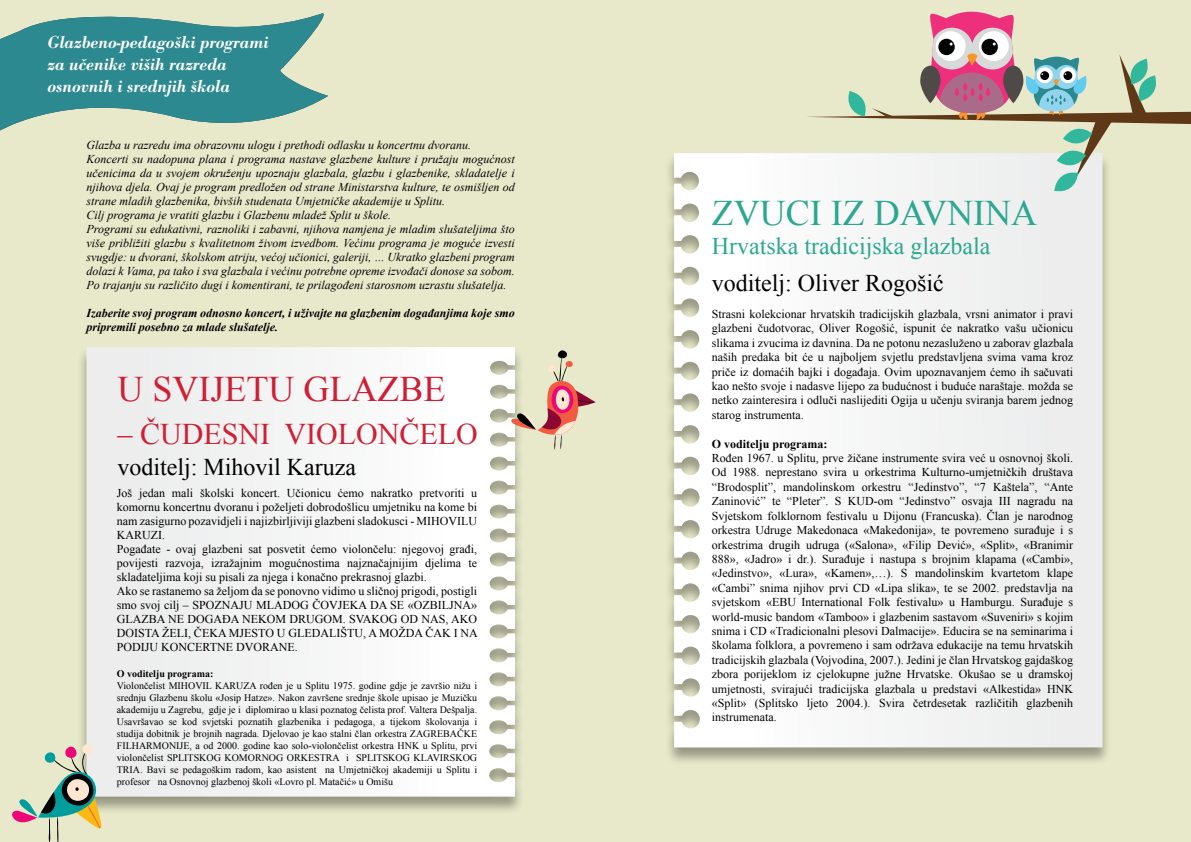
<style>
.page{position:relative;width:1191px;height:842px;background:#e8e8ca}
.page>*{position:absolute;margin:0;border:0;box-sizing:border-box;transform-origin:0 0}
.t1{font:36px "Times New Roman";color:#cf1f35}
.t2{font:36px "Times New Roman";color:#2ba88e}
.t3{font:30px "Times New Roman";color:#cf1f35}
.t4{font:24px "Times New Roman";color:#000}
.t5{font:24px "Times New Roman";color:#2ba88e}
.t6{font:18px/21.6px "Bodoni Antiqua TOT Dem Bol Ita";color:#fff}
.t7{font:12px/14.4px "Times New Roman";color:#000;text-align:justify}
.t8{font:italic 12px/14px "Times New Roman";color:#000}
.t9{font:italic 700 12px/14px "Times New Roman";color:#000}
.t10{font:700 12px "Times New Roman";color:#000}
.t11{font:10px/12px "Times New Roman";color:#000;text-align:justify}
.t12{font:700 10px "Times New Roman";color:#000}
</style>
<div class="page">
<div style="left:77px;top:346px;width:447px;height:468px;background:#000;opacity:.35"></div>
<svg style="left:86px;top:347px;width:429px;height:450px;background:#f3f3f3"></svg>
<svg style="left:12px;top:744px;width:90px;height:98px"></svg>
<svg style="left:511px;top:350px;width:84px;height:99px"></svg>
<div style="left:664px;top:152px;width:448px;height:613px;background:#000;opacity:.35"></div>
<svg style="left:674px;top:153px;width:25px;height:373px;background:#e3e3da"></svg>
<svg style="left:806px;top:12px;width:385px;height:180px"></svg>
<svg style="left:0;top:13px;width:328px;height:117px"></svg>
<h3 class="t6" style="left:47px;top:32px;width:223px">Glazbeno-pedagoški programi za učenike viših razreda osnovnih i srednjih škola</h3>
<p class="t8" style="left:86px;top:137px;width:430px">Glazba u razredu ima obrazovnu ulogu i prethodi odlasku u koncertnu dvoranu.<br>Koncerti su nadopuna plana i programa nastave glazbene kulture i pružaju mogućnost učenicima da u svojem okruženju upoznaju glazbala, glazbu i glazbenike, skladatelje i njihova djela. Ovaj je program predložen od strane Ministarstva kulture, te osmišljen od strane mladih glazbenika, bivših studenata Umjetničke akademije u Splitu.<br>Cilj programa je vratiti glazbu i Glazbenu mladež Split u škole.<br>Programi su edukativni, raznoliki i zabavni, njihova namjena je mladim slušateljima što više približiti glazbu s kvalitetnom živom izvedbom. Većinu programa je moguće izvesti svugdje: u dvorani, školskom atriju, većoj učionici, galeriji, … Ukratko glazbeni program dolazi k Vama, pa tako i sva glazbala i većinu potrebne opreme izvođači donose sa sobom.<br>Po trajanju su različito dugi i komentirani, te prilagođeni starosnom uzrastu slušatelja.</p>
<p class="t9" style="left:86px;top:305px;width:430px">Izaberite svoj program odnosno koncert, i uživajte na glazbenim događanjima koje smo pripremili posebno za mlade slušatelje.</p>
<h1 class="t1" style="left:118px;top:364px;width:329px">U SVIJETU GLAZBE</h1>
<h2 class="t3" style="left:118px;top:414px;width:362px">– ČUDESNI VIOLONČELO</h2>
<h3 class="t4" style="left:118px;top:450px;width:240px">voditelj: Mihovil Karuza</h3>
<p class="t7" style="left:117px;top:486px;width:362px;line-height:14px;text-align:left">Još jedan mali školski koncert. Učionicu ćemo nakratko pretvoriti u komornu koncertnu dvoranu i poželjeti dobrodošlicu umjetniku na kome bi nam zasigurno pozavidjeli i najizbirljiviji glazbeni sladokusci - MIHOVILU KARUZI.<br>Pogađate - ovaj glazbeni sat posvetit ćemo violončelu: njegovoj građi, povijesti razvoja, izražajnim mogućnostima najznačajnijim djelima te skladateljima koji su pisali za njega i konačno prekrasnoj glazbi.<br>Ako se rastanemo sa željom da se ponovno vidimo u sličnoj prigodi, postigli smo svoj cilj – SPOZNAJU MLADOG ČOVJEKA DA SE «OZBILJNA» GLAZBA NE DOGAĐA NEKOM DRUGOM. SVAKOG OD NAS, AKO DOISTA ŽELI, ČEKA MJESTO U GLEDALIŠTU, A MOŽDA ČAK I NA PODIJU KONCERTNE DVORANE.</p>
<p class="t12" style="left:117px;top:667px;width:98px">O voditelju programa:</p>
<p class="t11" style="left:117px;top:680px;width:362px">Violončelist MIHOVIL KARUZA rođen je u Splitu 1975. godine gdje je završio nižu i srednju Glazbenu školu «Josip Hatze». Nakon završene srednje škole upisao je Muzičku akademiju u Zagrebu, gdje je i diplomirao u klasi poznatog čelista prof. Valtera Dešpalja.<br>Usavršavao se kod svjetski poznatih glazbenika i pedagoga, a tijekom školovanja i studija dobitnik je brojnih nagrada. Djelovao je kao stalni član orkestra ZAGREBAČKE FILHARMONIJE, a od 2000. godine kao solo-violončelist orkestra HNK u Splitu, prvi violončelist SPLITSKOG KOMORNOG ORKESTRA i SPLITSKOG KLAVIRSKOG TRIA. Bavi se pedagoškim radom, kao asistent na Umjetničkoj akademiji u Splitu i profesor na Osnovnoj glazbenoj školi «Lovro pl. Matačić» u Omišu</p>
<h1 class="t2" style="left:711px;top:189px;width:327px">ZVUCI IZ DAVNINA</h1>
<h3 class="t5" style="left:711px;top:230px;width:280px">Hrvatska tradicijska glazbala</h3>
<h3 class="t4" style="left:711px;top:267px;width:234px">voditelj: Oliver Rogošić</h3>
<p class="t7" style="left:711px;top:307px;width:363px">Strasni kolekcionar hrvatskih tradicijskih glazbala, vrsni animator i pravi glazbeni čudotvorac, Oliver Rogošić, ispunit će nakratko vašu učionicu slikama i zvucima iz davnina. Da ne potonu nezasluženo u zaborav glazbala naših predaka bit će u najboljem svjetlu predstavljena svima vama kroz priče iz domaćih bajki i događaja. Ovim upoznavanjem ćemo ih sačuvati kao nešto svoje i nadasve lijepo za budućnost i buduće naraštaje. možda se netko zainteresira i odluči naslijediti Ogija u učenju sviranja barem jednog starog instrumenta.</p>
<p class="t10" style="left:711px;top:435px;width:117px">O voditelju programa:</p>
<p class="t7" style="left:711px;top:451px;width:363px">Rođen 1967. u Splitu, prve žičane instrumente svira već u osnovnoj školi.<br>Od 1988. neprestano svira u orkestrima Kulturno-umjetničkih društava “Brodosplit”, mandolinskom orkestru “Jedinstvo”, “7 Kaštela”, “Ante Zaninović” te “Pleter”. S KUD-om “Jedinstvo” osvaja III nagradu na Svjetskom folklornom festivalu u Dijonu (Francuska). Član je narodnog orkestra Udruge Makedonaca «Makedonija», te povremeno surađuje i s orkestrima drugih udruga («Salona», «Filip Dević», «Split», «Branimir 888», «Jadro» i dr.). Surađuje i nastupa s brojnim klapama («Cambi», «Jedinstvo», «Lura», «Kamen»,…). S mandolinskim kvartetom klape «Cambi” snima njihov prvi CD «Lipa slika», te se 2002. predstavlja na svjetskom «EBU International Folk festivalu» u Hamburgu. Surađuje s world-music bandom «Tamboo» i glazbenim sastavom «Suveniri» s kojim snima i CD «Tradicionalni plesovi Dalmacije». Educira se na seminarima i školama folklora, a povremeno i sam održava edukacije na temu hrvatskih tradicijskih glazbala (Vojvodina, 2007.). Jedini je član Hrvatskog gajdaškog zbora porijeklom iz cjelokupne južne Hrvatske. Okušao se u dramskoj umjetnosti, svirajući tradicijska glazbala u predstavi «Alkestida» HNK «Split» (Splitsko ljeto 2004.). Svira četrdesetak različitih glazbenih instrumenata.</p>
</div>
